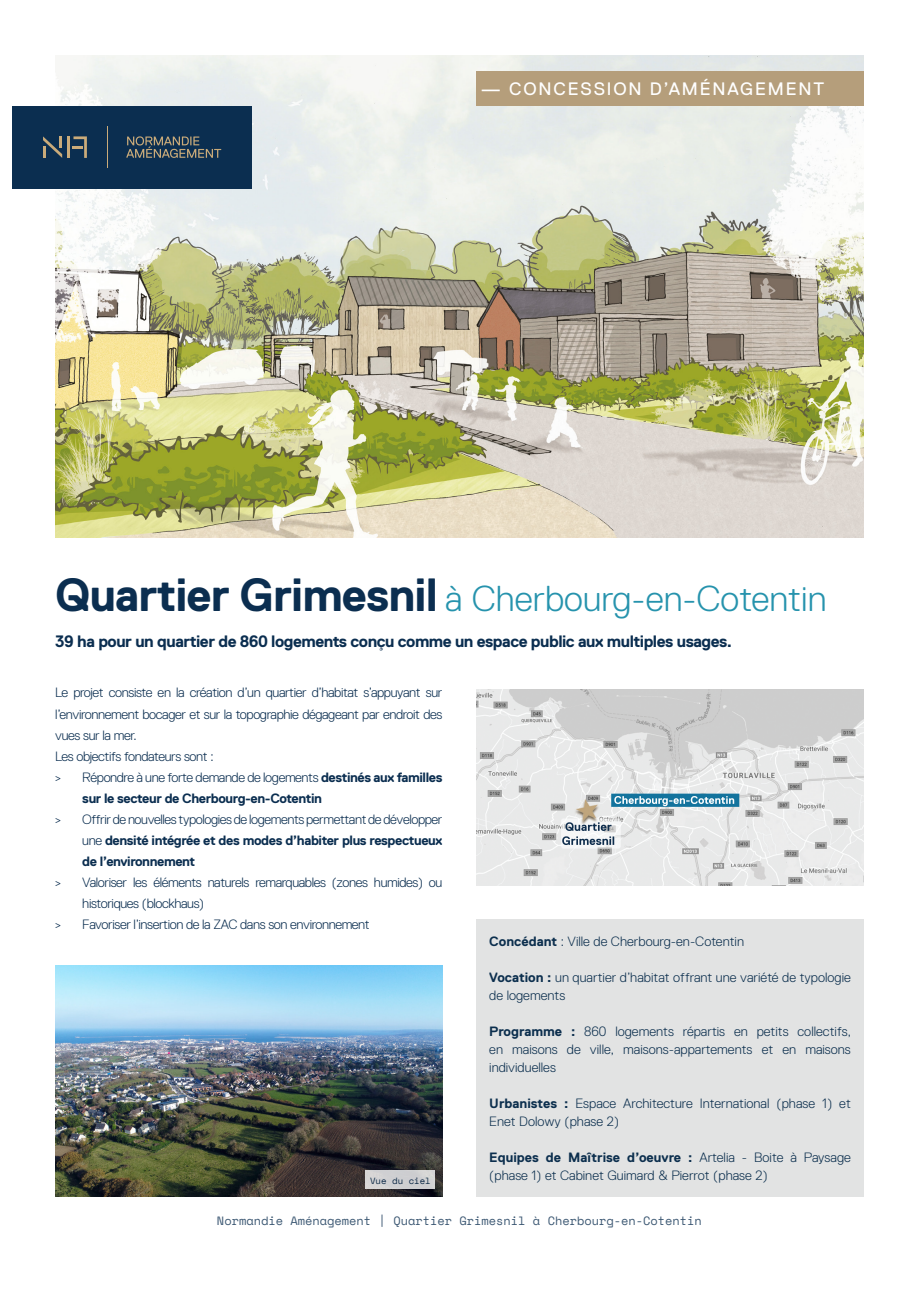
<style>
.page{position:relative;width:919px;height:1289px;background:#fff}
.page>*{position:absolute;margin:0;border:0;box-sizing:border-box;transform-origin:0 0}
.Titre_opération{font:300 36px "Replica Pro TT";color:#2693ad}
.Catégorie_opération{font:18px "Replica Pro TT";letter-spacing:.1em;color:#fff}
.Contenu{font:700 16.5px "Replica Pro TT";letter-spacing:-.03em;color:#0b2e50}
.t1{font:300 13.5px/18px "Replica Pro TT";color:#0c2f4e}
.Contenu-2{font:300 13.5px/21px "Replica Pro TT";letter-spacing:-.03em;color:#0b2e50;text-align:justify}
.t2{font:700 13.5px/21px "Replica Pro TT";letter-spacing:-.03em;color:#0b2e50}
.t3{font:12px "Space Mono";color:#0b2e50}
.t4{font:9px "Space Mono";color:#0b2e50}
.s1{font-weight:700;font-size:46.5px;color:#0b2e50}
.s2{font-family:"Sanchez";font-weight:300}
.s3{font-weight:300}
.s4{font-family:"Sanchez"}
.s5{font-weight:700}
</style>
<div class="page">
<img style="left:55px;top:55px;width:808px;height:482px">
<div style="left:13px;top:106px;width:239px;height:82px;background:#0b2e50"></div>
<hr style="left:67px;top:136px;width:3px;height:22px;background:#caab7a">
<svg style="left:72px;top:136px;width:15px;height:22px"></svg>
<svg style="left:43px;top:136px;width:19px;height:22px"></svg>
<svg style="left:126px;top:136px;width:95px;height:22px"></svg>
<hr style="left:107px;top:126px;width:1px;height:42px;background:#caab7a">
<div style="left:476px;top:71px;width:387px;height:35px;background:#b59e7b"></div>
<div style="left:476px;top:918px;width:387px;height:278px;background:#e2e3e3"></div>
<img style="left:476px;top:689px;width:387px;height:196px">
<img style="left:561px;top:818px;width:59px;height:30px">
<img style="left:55px;top:965px;width:387px;height:231px">
<div style="left:366px;top:1169px;width:69px;height:19px;background:#cfd0d2"></div>
<p class="Catégorie_opération" style="left:480px;top:79px;width:345px">— CONCESSION D’AMÉNAGEMENT</p>
<p class="Titre_opération" style="left:55px;top:578px;width:772px"><span class="s1">Quartier Grimesnil</span> à Cherbourg-en-Cotentin</p>
<p class="Contenu" style="left:55px;top:631px;width:678px">39 ha pour un quartier de 860 logements conçu comme un espace public aux multiples usages.</p>
<p class="Contenu-2" style="left:55px;top:682px;width:388px">Le projet consiste en la création d’un quartier d’habitat s’appuyant sur l’environnement bocager et sur la topographie dégageant par endroit des vues sur la mer.</p>
<p class="Contenu-2" style="left:55px;top:745px;width:160px">Les objectifs fondateurs sont :</p>
<p class="t2" style="left:82px;top:766px;width:361px;text-indent:-27px"><span class="s2">&gt;</span> <span class="s3">Répondre à une forte demande de logements</span> destinés aux familles sur le secteur de Cherbourg-en-Cotentin</p>
<p class="t2" style="left:82px;top:808px;width:361px;text-align:justify;text-indent:-27px"><span class="s2">&gt;</span> <span class="s3">Offrir de nouvelles typologies de logements permettant de développer une</span> densité intégrée et des modes d’habiter plus respectueux de l’environnement</p>
<p class="Contenu-2" style="left:82px;top:871px;width:361px;text-indent:-27px"><span class="s4">&gt;</span> Valoriser les éléments naturels remarquables (zones humides) ou historiques (blockhaus)</p>
<p class="Contenu-2" style="left:55px;top:913px;width:316px"><span class="s4">&gt;</span> Favoriser l’insertion de la ZAC dans son environnement</p>
<p class="t4" style="left:370px;top:1174px;width:62px">Vue du ciel</p>
<p class="t1" style="left:489px;top:932px;width:256px"><span class="s5">Concédant</span> : Ville de Cherbourg-en-Cotentin</p>
<p class="t1" style="left:489px;top:968px;width:363px"><span class="s5">Vocation :</span> un quartier d’habitat offrant une variété de typologie de logements</p>
<p class="t1" style="left:489px;top:1022px;width:363px;text-align:justify"><span class="s5">Programme :</span> 860 logements répartis en petits collectifs, en maisons de ville, maisons-appartements et en maisons individuelles</p>
<p class="t1" style="left:489px;top:1094px;width:363px"><span class="s5">Urbanistes :</span> Espace Architecture International (phase 1) et<br>Enet Dolowy (phase 2)</p>
<p class="t1" style="left:489px;top:1148px;width:363px"><span class="s5">Equipes de Maîtrise d’oeuvre :</span> Artelia - Boite à Paysage (phase 1) et Cabinet Guimard &amp; Pierrot (phase 2)</p>
<p class="t3" style="left:217px;top:1211px;width:486px">Normandie Aménagement | Quartier Grimesnil à Cherbourg-en-Cotentin</p>
</div>
